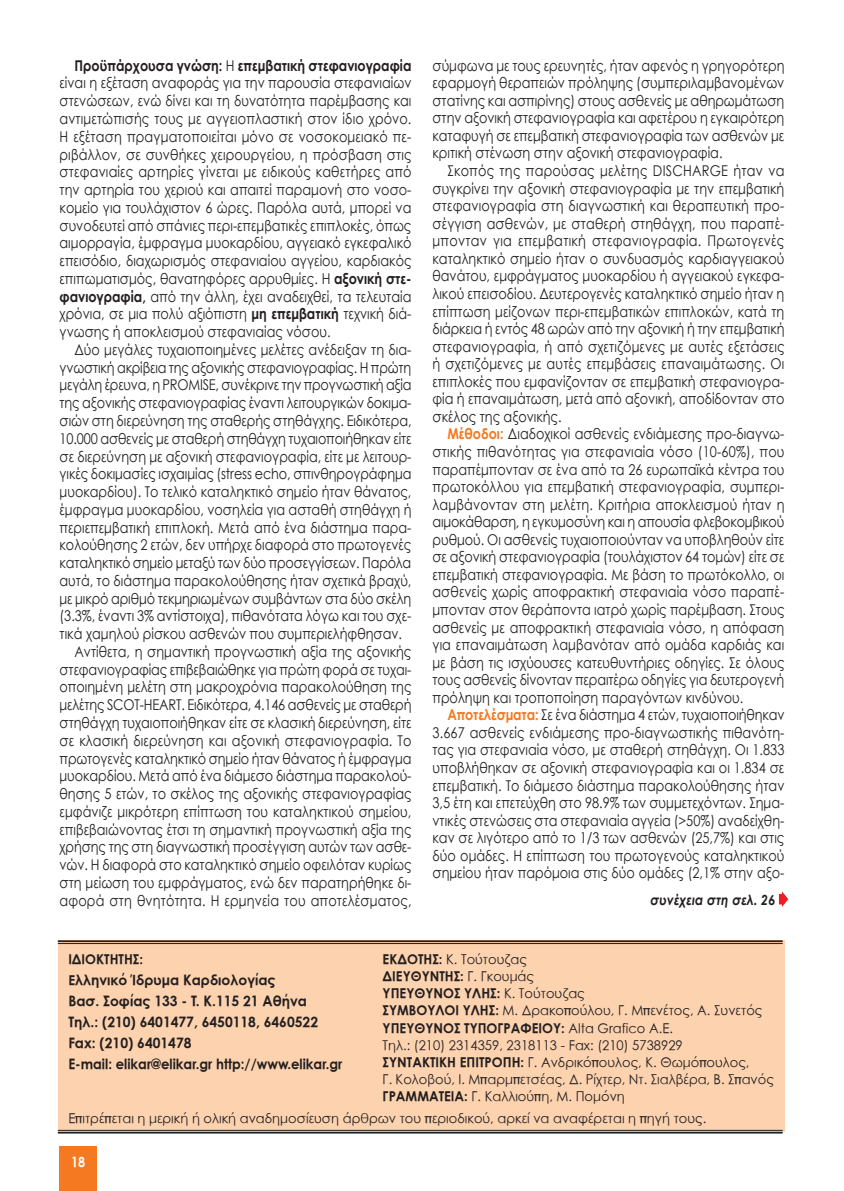
<style>
.page{position:relative;width:844px;height:1191px;background:#fff}
.page>*{position:absolute;margin:0;border:0;box-sizing:border-box;transform-origin:0 0}
.KEIMENO{font:14.88px/17.7px "Century Gothic";color:#231f20;text-align:justify;scale:.86 1}
.t1{font:14.17px "SK Century Gothic Pol Uni W Bold";color:#231f20}
.t2{font:14.17px "SK Century Gothic Pol Uni W Bold";color:#231f20;scale:.94 1}
.SYNEXEIA{font:italic 700 14px "Century Gothic";letter-spacing:.01em;color:#231f20;scale:.88 1}
.t3{font:14px "SK Century Gothic Pol Uni W Bold";color:#fff;scale:.9 1}
.t4{font:13.3px "SK Century Gothic Pol Uni W";color:#231f20}
.t5{font:13.3px "SK Century Gothic Pol Uni W Bold";color:#231f20}
.s1{font-weight:700}
.s2{font-weight:700;color:#f47921}
.s3{font-family:"SK Century Gothic Pol Uni W Bold"}
.s4{font-family:"SK Century Gothic Pol Uni W"}
.s5{font-size:13.3px}
</style>
<div class="page">
<div style="left:58px;top:940px;width:726px;height:191px;background:#fcd2af"></div>
<div style="left:60px;top:1146px;width:37px;height:45px;background:#f47921"></div>
<hr style="left:58px;top:940px;width:724px;height:2px;background:#231f20">
<hr style="left:58px;top:943px;width:724px;height:1px;background:#231f20">
<hr style="left:58px;top:1130px;width:724px;height:1px;background:#231f20">
<hr style="left:58px;top:1131px;width:724px;height:2px;background:#231f20">
<svg style="left:778px;top:891px;width:10px;height:16px"></svg>
<p class="KEIMENO" style="left:60px;top:56px;width:410px;text-indent:15px"><span class="s1">Προϋπάρχουσα γνώση:</span> Η <span class="s1">επεμβατική στεφανιογραφία </span>είναι η εξέταση αναφοράς για την παρουσία στεφανιαίων στενώσεων, ενώ δίνει και τη δυνατότητα παρέμβασης και αντιμετώπισής τους με αγγειοπλαστική στον ίδιο χρόνο.<br>Η εξέταση πραγματοποιείται μόνο σε νοσοκομειακό πε&shy;ριβάλλον, σε συνθήκες χειρουργείου, η πρόσβαση στις στεφανιαίες αρτηρίες γίνεται με ειδικούς καθετήρες από την αρτηρία του χεριού και απαιτεί παραμονή στο νοσο&shy;κομείο για τουλάχιστον 6 ώρες. Παρόλα αυτά, μπορεί να συνοδευτεί από σπάνιες περι-επεμβατικές επιπλοκές, όπως αιμορραγία, έμφραγμα μυοκαρδίου, αγγειακό εγκεφαλικό επεισόδιο, διαχωρισμός στεφανιαίου αγγείου, καρδιακός επιπωματισμός, θανατηφόρες αρρυθμίες. Η <span class="s1">αξονική στε&shy;φανιογραφία,</span> από την άλλη, έχει αναδειχθεί, τα τελευταία χρόνια, σε μια πολύ αξιόπιστη <span class="s1">μη επεμβατική</span> τεχνική διά&shy;γνωσης ή αποκλεισμού στεφανιαίας νόσου.</p>
<p class="KEIMENO" style="left:60px;top:340px;width:410px;text-indent:15px">Δύο μεγάλες τυχαιοποιημένες μελέτες ανέδειξαν τη δια&shy;γνωστική ακρίβεια της αξονικής στεφανιογραφίας. Η πρώτη μεγάλη έρευνα, η PROMISE, συνέκρινε την προγνωστική αξία της αξονικής στεφανιογραφίας έναντι λειτουργικών δοκιμα&shy;σιών στη διερεύνηση της σταθερής στηθάγχης. Ειδικότερα, 10.000 ασθενείς με σταθερή στηθάγχη τυχαιοποιήθηκαν είτε σε διερεύνηση με αξονική στεφανιογραφία, είτε με λειτουρ&shy;γικές δοκιμασίες ισχαιμίας (stress echo, σπινθηρογράφημα μυοκαρδίου). Το τελικό καταληκτικό σημείο ήταν θάνατος, έμφραγμα μυοκαρδίου, νοσηλεία για ασταθή στηθάγχη ή περιεπεμβατική επιπλοκή. Μετά από ένα διάστημα παρα&shy;κολούθησης 2 ετών, δεν υπήρχε διαφορά στο πρωτογενές καταληκτικό σημείο μεταξύ των δύο προσεγγίσεων. Παρόλα αυτά, το διάστημα παρακολούθησης ήταν σχετικά βραχύ, με μικρό αριθμό τεκμηριωμένων συμβάντων στα δύο σκέλη (3.3%, έναντι 3% αντίστοιχα), πιθανότατα λόγω και του σχε&shy;τικά χαμηλού ρίσκου ασθενών που συμπεριελήφθησαν.</p>
<p class="KEIMENO" style="left:60px;top:642px;width:410px;text-indent:15px">Αντίθετα, η σημαντική προγνωστική αξία της αξονικής στεφανιογραφίας επιβεβαιώθηκε για πρώτη φορά σε τυχαι&shy;οποιημένη μελέτη στη μακροχρόνια παρακολούθηση της μελέτης SCOT-HEART. Ειδικότερα, 4.146 ασθενείς με σταθερή στηθάγχη τυχαιοποιήθηκαν είτε σε κλασική διερεύνηση, είτε σε κλασική διερεύνηση και αξονική στεφανιογραφία. Το πρωτογενές καταληκτικό σημείο ήταν θάνατος ή έμφραγμα μυοκαρδίου. Μετά από ένα διάμεσο διάστημα παρακολού&shy;θησης 5 ετών, το σκέλος της αξονικής στεφανιογραφίας εμφάνιζε μικρότερη επίπτωση του καταληκτικού σημείου, επιβεβαιώνοντας έτσι τη σημαντική προγνωστική αξία της χρήσης της στη διαγνωστική προσέγγιση αυτών των ασθε&shy;νών. Η διαφορά στο καταληκτικό σημείο οφειλόταν κυρίως στη μείωση του εμφράγματος, ενώ δεν παρατηρήθηκε δι&shy;αφορά στη θνητότητα. Η ερμηνεία του αποτελέσματος,</p>
<p class="KEIMENO" style="left:432px;top:56px;width:410px">σύμφωνα με τους ερευνητές, ήταν αφενός η γρηγορότερη εφαρμογή θεραπειών πρόληψης (συμπεριλαμβανομένων στατίνης και ασπιρίνης) στους ασθενείς με αθηρωμάτωση στην αξονική στεφανιογραφία και αφετέρου η εγκαιρότερη καταφυγή σε επεμβατική στεφανιογραφία των ασθενών με κριτική στένωση στην αξονική στεφανιογραφία.</p>
<p class="KEIMENO" style="left:432px;top:162px;width:410px;text-indent:15px">Σκοπός της παρούσας μελέτης DISCHARGE ήταν να συγκρίνει την αξονική στεφανιογραφία με την επεμβατική στεφανιογραφία στη διαγνωστική και θεραπευτική προ&shy;σέγγιση ασθενών, με σταθερή στηθάγχη, που παραπέ&shy;μπονταν για επεμβατική στεφανιογραφία. Πρωτογενές καταληκτικό σημείο ήταν ο συνδυασμός καρδιαγγειακού θανάτου, εμφράγματος μυοκαρδίου ή αγγειακού εγκεφα&shy;λικού επεισοδίου. Δευτερογενές καταληκτικό σημείο ήταν η επίπτωση μείζονων περι-επεμβατικών επιπλοκών, κατά τη διάρκεια ή εντός 48 ωρών από την αξονική ή την επεμβατική στεφανιογραφία, ή από σχετιζόμενες με αυτές εξετάσεις ή σχετιζόμενες με αυτές επεμβάσεις επαναιμάτωσης. Οι επιπλοκές που εμφανίζονταν σε επεμβατική στεφανιογρα&shy;φία ή επαναιμάτωση, μετά από αξονική, αποδίδονταν στο σκέλος της αξονικής.</p>
<p class="KEIMENO" style="left:432px;top:425px;width:410px;text-indent:15px"><span class="s2">Μέθοδοι:</span> Διαδοχικοί ασθενείς ενδιάμεσης προ-διαγνω&shy;στικής πιθανότητας για στεφανιαία νόσο (10-60%), που παραπέμπονταν σε ένα από τα 26 ευρωπαϊκά κέντρα του πρωτοκόλλου για επεμβατική στεφανιογραφία, συμπερι&shy;λαμβάνονταν στη μελέτη. Κριτήρια αποκλεισμού ήταν η αιμοκάθαρση, η εγκυμοσύνη και η απουσία φλεβοκομβικού ρυθμού. Οι ασθενείς τυχαιοποιούνταν να υποβληθούν είτε σε αξονική στεφανιογραφία (τουλάχιστον 64 τομών) είτε σε επεμβατική στεφανιογραφία. Με βάση το πρωτόκολλο, οι ασθενείς χωρίς αποφρακτική στεφανιαία νόσο παραπέ&shy;μπονταν στον θεράποντα ιατρό χωρίς παρέμβαση. Στους ασθενείς με αποφρακτική στεφανιαία νόσο, η απόφαση για επαναιμάτωση λαμβανόταν από ομάδα καρδιάς και με βάση τις ισχύουσες κατευθυντήριες οδηγίες. Σε όλους τους ασθενείς δίνονταν περαιτέρω οδηγίες για δευτερογενή πρόληψη και τροποποίηση παραγόντων κινδύνου.</p>
<p class="KEIMENO" style="left:432px;top:706px;width:410px;text-indent:15px"><span class="s2">Αποτελέσματα:</span> Σε ένα διάστημα 4 ετών, τυχαιοποιήθηκαν 3.667 ασθενείς ενδιάμεσης προ-διαγνωστικής πιθανότη&shy;τας για στεφανιαία νόσο, με σταθερή στηθάγχη. Οι 1.833 υποβλήθηκαν σε αξονική στεφανιογραφία και οι 1.834 σε επεμβατική. Το διάμεσο διάστημα παρακολούθησης ήταν 3,5 έτη και επετεύχθη στο 98.9% των συμμετεχόντων. Σημα&shy;ντικές στενώσεις στα στεφανιαία αγγεία (&gt;50%) αναδείχθη&shy;καν σε λιγότερο από το 1/3 των ασθενών (25,7%) και στις δύο ομάδες. Η επίπτωση του πρωτογενούς καταληκτικού σημείου ήταν παρόμοια στις δύο ομάδες (2,1% στην αξο-</p>
<p class="SYNEXEIA" style="left:650px;top:889px;width:143px">συνέχεια στη σελ. 26</p>
<p class="t4" style="left:382px;top:951px;width:146px"><span class="s3">ΕΚΔΟΤΗΣ:</span> Κ. Τούτουζας</p>
<p class="t5" style="left:382px;top:966px;width:153px">ΔΙΕΥΘΥΝΤΗΣ: <span class="s4">Γ. Γκουμάς</span></p>
<p class="t5" style="left:382px;top:983px;width:204px">ΥΠΕΥΘΥΝΟΣ ΥΛΗΣ: <span class="s4">Κ. Τούτουζας</span></p>
<p class="t4" style="left:382px;top:1003px;width:381px"><span class="s3">ΣΥΜΒΟΥΛΟΙ ΥΛΗΣ:</span> Μ. Δρακοπούλου, Γ. Μπενέτος, Α. Συνετός</p>
<p class="t5" style="left:382px;top:1017px;width:292px">ΥΠΕΥΘΥΝΟΣ ΤΥΠΟΓΡΑΦΕΙΟΥ: <span class="s4">Alta Grafico A.E.</span></p>
<p class="t4" style="left:382px;top:1037px;width:301px">Τηλ.: (210) 2314359, 2318113 - Fax: (210) 5738929</p>
<p class="t4" style="left:382px;top:1054px;width:368px"><span class="s3">ΣΥΝΤΑΚΤΙΚΗ ΕΠΙΤΡΟΠΗ:</span> Γ. Ανδρικόπουλος, Κ. Θωμόπουλος,</p>
<p class="t4" style="left:382px;top:1071px;width:392px">Γ. Κολοβού, Ι. Μπαρμπετσέας, Δ. Ρίχτερ, Ντ. Σιαλβέρα, Β. Σπανός</p>
<p class="t4" style="left:382px;top:1089px;width:243px"><span class="s3">ΓΡΑΜΜΑΤΕΙΑ:</span> Γ. Καλλιούπη, Μ. Πομόνη</p>
<p class="t4" style="left:68px;top:1110px;width:639px">Επιτρέπεται η μερική ή ολική αναδημοσίευση άρθρων του περιοδικού, αρκεί να αναφέρεται η πηγή τους.</p>
<p class="t5" style="left:68px;top:949px;width:76px">ΙΔΙΟΚΤΗΤΗΣ:</p>
<p class="t1" style="left:68px;top:969px;width:209px"><span class="s5">Ε</span>λληνικό Ίδρυμα Καρδιολογίας</p>
<p class="t1" style="left:68px;top:990px;width:240px">Βασ. Σοφίας 133 - T. K.115 21 Αθήνα</p>
<p class="t1" style="left:68px;top:1011px;width:251px">Τηλ.: (210) 6401477, 6450118, 6460522</p>
<p class="t1" style="left:68px;top:1032px;width:125px">Fax: (210) 6401478</p>
<p class="t2" style="left:68px;top:1053px;width:293px">E-mail: elikar@elikar.gr http://www.elikar.gr</p>
<p class="t3" style="left:71px;top:1151px;width:17px">18</p>
</div>
